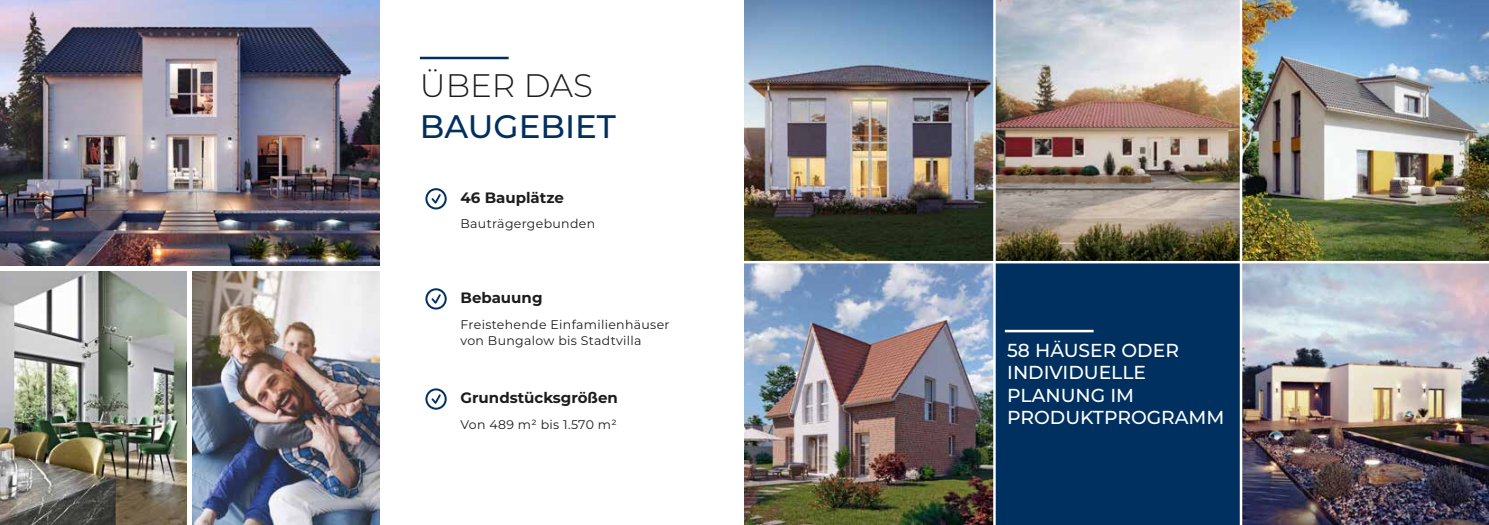
<style>
.page{position:relative;width:1489px;height:525px;background:#fff}
.page>*{position:absolute;margin:0;border:0;box-sizing:border-box;transform-origin:0 0}
.t1{font:500 32.5px "Montserrat";color:#00305f}
.t2{font:300 32.5px "Montserrat";color:#1c1c1c}
.t3{font:500 18.75px/22.5px "Montserrat";color:#fff}
.t4{font:700 15px "Montserrat";color:#1c1c1c}
.t5{font:12.5px/16.2px "Montserrat";letter-spacing:.025em;color:#1c1c1c}
</style>
<div class="page">
<img style="left:0;top:0;width:380px;height:265px">
<img style="left:0;top:271px;width:187px;height:253px">
<img style="left:193px;top:271px;width:187px;height:253px">
<hr style="left:420px;top:57px;width:88px;height:2px;background:#00305f">
<svg style="left:425px;top:188px;width:21px;height:21px"></svg>
<svg style="left:425px;top:288px;width:21px;height:21px"></svg>
<svg style="left:425px;top:388px;width:21px;height:21px"></svg>
<img style="left:1242px;top:0;width:246px;height:524px">
<div style="left:994px;top:262px;width:246px;height:262px;background:#00305f"></div>
<img style="left:744px;top:0;width:495px;height:261px">
<img style="left:744px;top:263px;width:249px;height:261px">
<hr style="left:725px;top:261px;width:763px;height:2px;background:#fff">
<hr style="left:993px;top:0;width:2px;height:524px;background:#fff">
<hr style="left:1239px;top:0;width:3px;height:524px;background:#fff">
<hr style="left:1004px;top:329px;width:89px;height:3px;background:#fff">
<h1 class="t2" style="left:420px;top:63px;width:174px">ÜBER DAS</h1>
<h1 class="t1" style="left:420px;top:104px;width:198px">BAUGEBIET</h1>
<p class="t4" style="left:460px;top:186px;width:105px">46 Bauplätze</p>
<p class="t5" style="left:460px;top:215px;width:136px">Bauträgergebunden</p>
<p class="t4" style="left:460px;top:286px;width:83px">Bebauung</p>
<p class="t5" style="left:460px;top:315px;width:210px">Freistehende Einfamilienhäuser von Bungalow bis Stadtvilla</p>
<p class="t4" style="left:460px;top:386px;width:159px">Grundstücksgrößen</p>
<p class="t5" style="left:460px;top:415px;width:158px">Von 489 m² bis 1.570 m²</p>
<h2 class="t3" style="left:1007px;top:338px;width:219px">58 HÄUSER ODER<br>INDIVIDUELLE<br>PLANUNG IM<br>PRODUKTPROGRAMM</h2>
</div>
